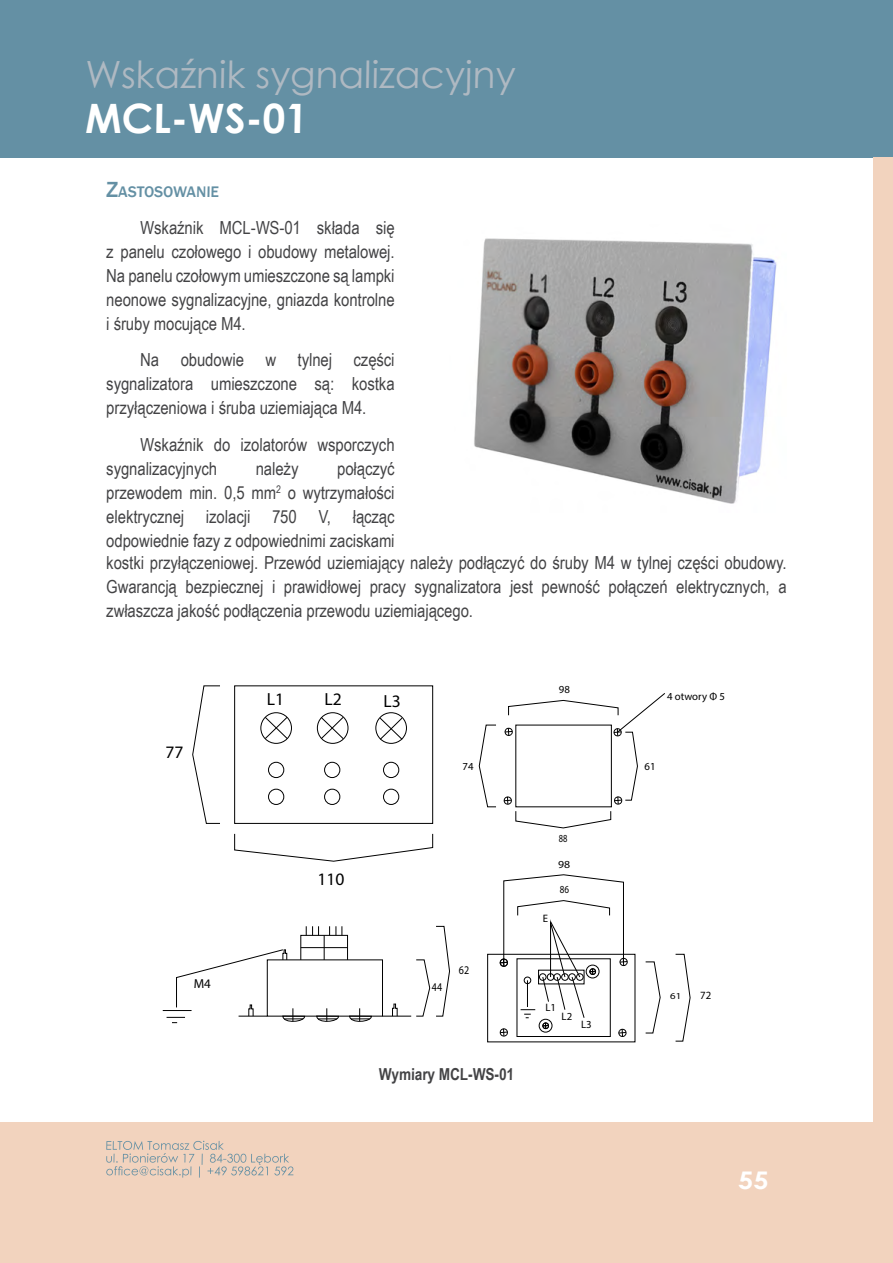
<style>
.page{position:relative;width:893px;height:1263px;background:#fff}
.page>*{position:absolute;margin:0;border:0;box-sizing:border-box;transform-origin:0 0}
.t1{font:700 40.5px "Century Gothic";color:#fff}
.t2{font:37.5px "Century Gothic";color:#afb9c2}
.t3{font:700 24.3px "Century Gothic";color:#fff;scale:1.11 1}
.t4{font:18px/24px "Arial Narrow";color:#434345;text-align:justify}
.t5{font:17.55px "Myriad Pro";color:#000}
.t6{font:700 16.5px "Arial Narrow";color:#434345}
.t7{font:500 15.75px "Franklin Gothic";color:#6490a4}
.t8{font:13.05px "Myriad Pro";color:#000}
.t9{font:11.85px "Myriad Pro";color:#000;scale:.85 1}
.t10{font:11.1px "Myriad Pro";color:#000}
.t11{font:10.8px "Myriad Pro";color:#000}
.t12{font:10.8px "Myriad Pro";color:#000;scale:.78 1}
.t13{font:10.8px "Myriad Pro";color:#000;scale:.84 1}
.t14{font:10.8px "Myriad Pro";color:#000;scale:1.09 1}
.t15{font:9.15px "Myriad Pro";color:#000;scale:1.19 1}
.s1{font-size:22.5px}
</style>
<div class="page">
<div style="left:0;top:0;width:893px;height:157px;background:#6490a4"></div>
<img style="left:474px;top:238px;width:303px;height:266px">
<div style="left:0;top:1123px;width:893px;height:140px;background:#f2d3be"></div>
<div style="left:874px;top:157px;width:19px;height:966px;background:#f2d3be"></div>
<svg style="left:106px;top:1141px;width:187px;height:36px"></svg>
<div style="left:234px;top:686px;width:199px;height:138px;border:1px solid #000"></div>
<div style="left:261px;top:712px;width:31px;height:32px;border:1px solid #000;border-radius:50%"></div>
<div style="left:376px;top:712px;width:31px;height:32px;border:1px solid #000;border-radius:50%"></div>
<div style="left:317px;top:712px;width:31px;height:32px;border:1px solid #000;border-radius:50%"></div>
<div style="left:268px;top:762px;width:16px;height:16px;border:1px solid #000;border-radius:50%"></div>
<div style="left:383px;top:762px;width:16px;height:16px;border:1px solid #000;border-radius:50%"></div>
<div style="left:324px;top:762px;width:16px;height:16px;border:1px solid #000;border-radius:50%"></div>
<div style="left:268px;top:789px;width:16px;height:16px;border:1px solid #000;border-radius:50%"></div>
<div style="left:383px;top:789px;width:16px;height:16px;border:1px solid #000;border-radius:50%"></div>
<div style="left:324px;top:789px;width:16px;height:16px;border:1px solid #000;border-radius:50%"></div>
<svg style="left:265px;top:716px;width:23px;height:25px"></svg>
<svg style="left:321px;top:717px;width:23px;height:22px"></svg>
<svg style="left:379px;top:717px;width:24px;height:23px"></svg>
<svg style="left:192px;top:686px;width:28px;height:138px"></svg>
<svg style="left:234px;top:834px;width:199px;height:27px"></svg>
<svg style="left:479px;top:725px;width:17px;height:82px"></svg>
<svg style="left:516px;top:811px;width:95px;height:17px"></svg>
<svg style="left:503px;top:693px;width:162px;height:112px"></svg>
<div style="left:487px;top:954px;width:148px;height:88px;border:1px solid #000"></div>
<svg style="left:499px;top:874px;width:129px;height:163px"></svg>
<svg style="left:645px;top:962px;width:15px;height:71px"></svg>
<svg style="left:675px;top:954px;width:15px;height:87px"></svg>
<svg style="left:163px;top:926px;width:209px;height:98px"></svg>
<svg style="left:436px;top:926px;width:14px;height:90px"></svg>
<svg style="left:382px;top:960px;width:48px;height:57px"></svg>
<h2 class="t2" style="left:85px;top:48px;width:433px">Wskaźnik sygnalizacyjny</h2>
<h1 class="t1" style="left:85px;top:88px;width:225px">MCL-WS-01</h1>
<p class="t7" style="left:106px;top:182px;width:115px"><span class="s1">Z</span>ASTOSOWANIE</p>
<p class="t4" style="left:106px;top:215px;width:290px;text-indent:34px">Wskaźnik MCL-WS-01 składa się z panelu czołowego i obudowy metalowej.<br>Na panelu czołowym umieszczone są lampki neonowe sygnalizacyjne, gniazda kontrolne i śruby mocujące M4.</p>
<p class="t4" style="left:106px;top:347px;width:290px;text-indent:34px">Na obudowie w tylnej części sygnalizatora umieszczone są: kostka przyłączeniowa i śruba uziemiająca M4.</p>
<p class="t4" style="left:106px;top:432px;width:290px;text-indent:34px">Wskaźnik do izolatorów wsporczych sygnalizacyjnych</p>
<p class="t4" style="left:106px;top:456px;width:290px;text-indent:231px">połączyć przewodem min. 0,5 mm<sup>2</sup> o wytrzymałości elektrycznej izolacji 750 V, łącząc odpowiednie fazy z odpowiednimi zaciskami</p>
<p class="t4" style="left:256px;top:456px;width:45px">należy</p>
<p class="t4" style="left:106px;top:550px;width:682px">kostki przyłączeniowej. Przewód uziemiający należy podłączyć do śruby M4 w tylnej części obudowy.<br>Gwarancją bezpiecznej i prawidłowej pracy sygnalizatora jest pewność połączeń elektrycznych, a zwłaszcza jakość podłączenia przewodu uziemiającego.</p>
<p class="t5" style="left:165px;top:742px;width:20px">77</p>
<p class="t8" style="left:194px;top:975px;width:19px">M4</p>
<p class="t5" style="left:267px;top:688px;width:19px">L1</p>
<p class="t5" style="left:325px;top:688px;width:19px">L2</p>
<p class="t5" style="left:317px;top:868px;width:29px">110</p>
<p class="t5" style="left:383px;top:690px;width:19px">L3</p>
<p class="t11" style="left:559px;top:683px;width:13px">98</p>
<p class="t11" style="left:667px;top:690px;width:59px">4 otwory Φ 5</p>
<p class="t11" style="left:463px;top:759px;width:13px">74</p>
<p class="t11" style="left:645px;top:759px;width:13px">61</p>
<p class="t9" style="left:432px;top:979px;width:14px">44</p>
<p class="t9" style="left:459px;top:963px;width:14px">62</p>
<p class="t6" style="left:379px;top:1062px;width:137px">Wymiary MCL-WS-01</p>
<p class="t11" style="left:543px;top:911px;width:7px">E</p>
<p class="t12" style="left:559px;top:832px;width:13px">88</p>
<p class="t14" style="left:558px;top:857px;width:13px">98</p>
<p class="t13" style="left:560px;top:883px;width:13px">86</p>
<p class="t11" style="left:545px;top:1001px;width:12px">L1</p>
<p class="t11" style="left:562px;top:1009px;width:12px">L2</p>
<p class="t11" style="left:581px;top:1017px;width:12px">L3</p>
<p class="t15" style="left:670px;top:990px;width:11px">61</p>
<p class="t10" style="left:700px;top:988px;width:13px">72</p>
<h3 class="t3" style="left:738px;top:1162px;width:29px">55</h3>
</div>
